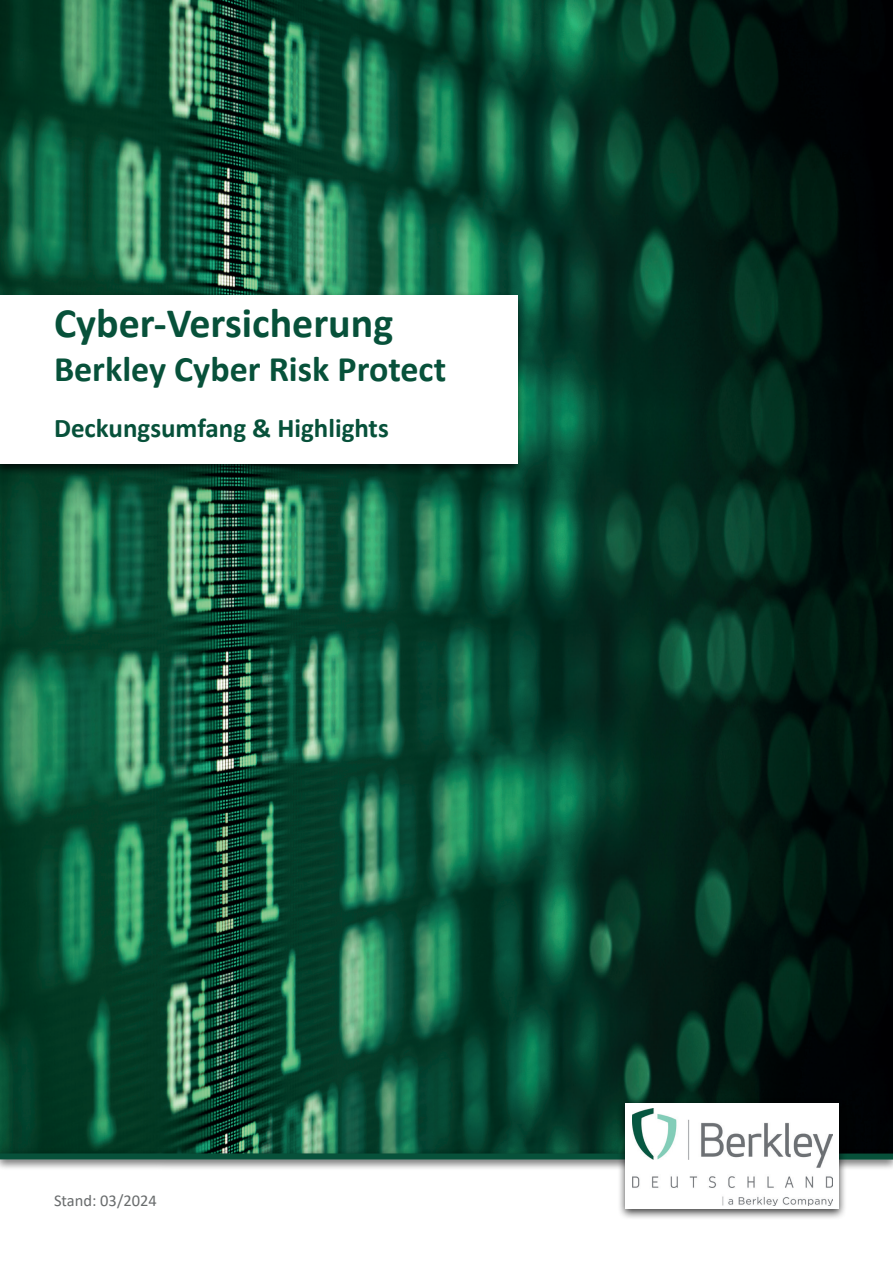
<style>
.page{position:relative;width:893px;height:1263px;background:#fff}
.page>*{position:absolute;margin:0;border:0;box-sizing:border-box;transform-origin:0 0}
.t1{font:700 42px "Calibri";color:#07513a}
.t2{font:700 36px "Calibri";color:#07513a}
.t3{font:700 27px "Calibri";color:#07513a}
.t4{font:16.5px "Calibri";color:#696c6d}
</style>
<div class="page">
<img style="left:0;top:0;width:893px;height:1148px">
<div style="left:0;top:292px;width:525px;height:185px;background:#000001;opacity:.75"></div>
<div style="left:0;top:295px;width:517px;height:169px;background:#fff"></div>
<div style="left:0;top:1148px;width:893px;height:23px;background:#000001;opacity:.75"></div>
<div style="left:0;top:1153px;width:893px;height:6px;background:#07513a"></div>
<div style="left:617px;top:1099px;width:230px;height:121px;background:#000001;opacity:.75"></div>
<div style="left:625px;top:1104px;width:214px;height:105px;background:#fff"></div>
<img style="left:632px;top:1108px;width:200px;height:98px">
<h1 class="t1" style="left:54px;top:294px;width:341px">Cyber-Versicherung</h1>
<h2 class="t2" style="left:54px;top:343px;width:394px">Berkley Cyber Risk Protect</h2>
<p class="t3" style="left:54px;top:409px;width:336px">Deckungsumfang &amp; Highlights</p>
<p class="t4" style="left:54px;top:1189px;width:104px">Stand: 03/2024</p>
</div>
